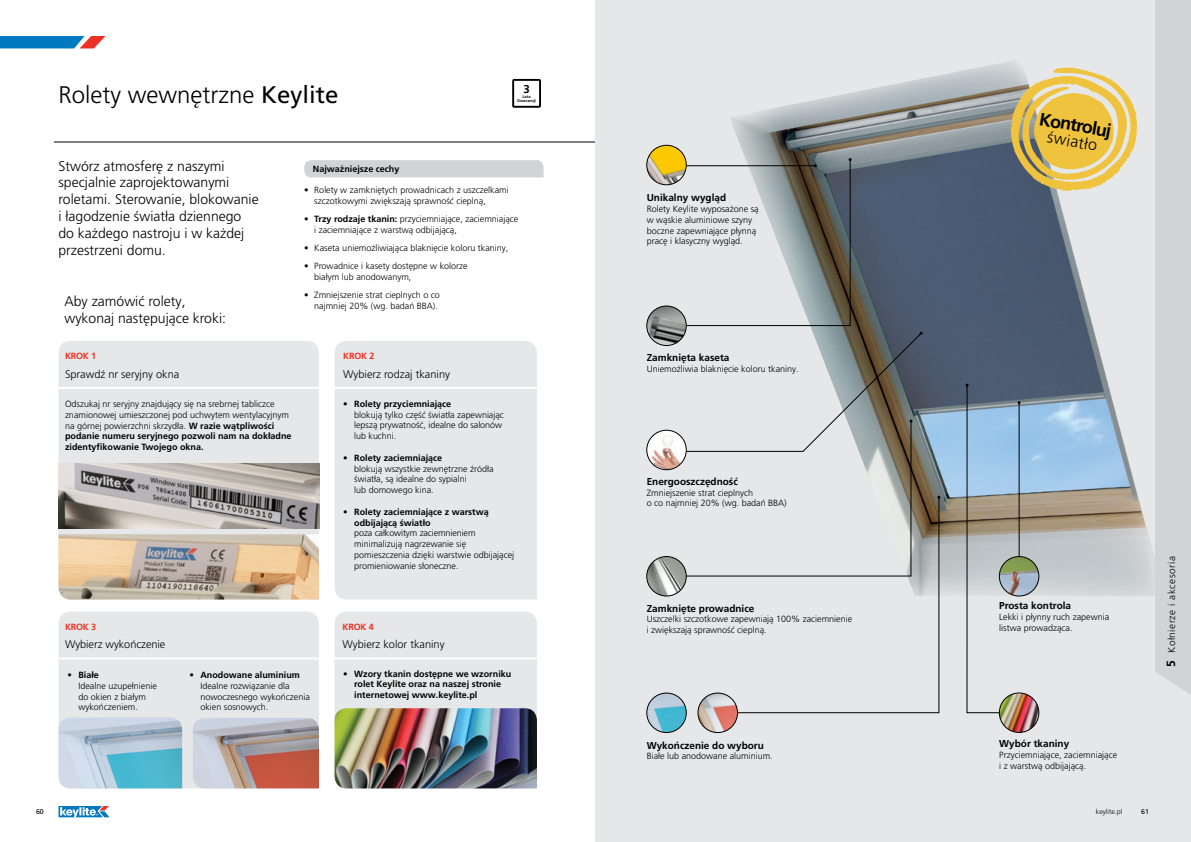
<style>
.page{position:relative;width:1191px;height:842px;background:#fff}
.page>*{position:absolute;margin:0;border:0;box-sizing:border-box;transform-origin:0 0}
.t1{font:300 24px "Frutiger LT Pro";color:#000}
.t2{font:700 18px "Frutiger LT Pro";color:#000}
.t3{font:300 16px "Frutiger LT Pro";color:#000}
.Paragraph_Style_1{font:300 14px/16.8px "Frutiger LT Pro";color:#000}
.t4{font:700 11.4px "Frutiger LT Pro";color:#000}
.t5{font:300 11px "Frutiger LT Pro";color:#000}
.t6{font:700 10px "Frutiger LT Pro";color:#000}
.t7{font:300 10px "Frutiger LT Pro";letter-spacing:.05em;color:#000}
.t8{font:300 9px/10.8px "Frutiger LT Pro";color:#000}
.t9{font:700 9px/10.8px "Frutiger LT Pro";color:#000}
.t10{font:700 9px "Frutiger LT Pro";letter-spacing:-.02em;color:#ee3124}
.Paragraph_Style_1-2{font:300 7px "Frutiger LT Pro";color:#000}
.Paragraph_Style_1-3{font:7px "Frutiger LT Pro";color:#000}
.t11{font:700 4px "Frutiger LT Pro";color:#000}
.s1{font-weight:400}
.s2{font-weight:700}
.s3{font-weight:300}
.s4{font-weight:700;font-size:12px}
</style>
<div class="page">
<div style="left:58px;top:341px;width:261px;height:193px;background:#e6e7e8"></div>
<hr style="left:55px;top:387px;width:264px;height:2px;background:#fff">
<hr style="left:54px;top:142px;width:541px;height:1px;background:#000">
<div style="left:512px;top:79px;width:29px;height:29px;border:2px solid #000"></div>
<div style="left:304px;top:160px;width:239px;height:17px;background:#d1d3d4"></div>
<div style="left:58px;top:611px;width:261px;height:177px;background:#e6e7e8"></div>
<hr style="left:45px;top:657px;width:286px;height:2px;background:#fff">
<div style="left:334px;top:341px;width:203px;height:258px;background:#e6e7e8"></div>
<hr style="left:334px;top:387px;width:204px;height:2px;background:#fff">
<div style="left:334px;top:611px;width:203px;height:97px;background:#e6e7e8"></div>
<hr style="left:328px;top:657px;width:215px;height:2px;background:#fff">
<img style="left:193px;top:718px;width:126px;height:70px">
<img style="left:58px;top:717px;width:124px;height:71px">
<img style="left:58px;top:534px;width:261px;height:65px">
<img style="left:58px;top:463px;width:261px;height:66px">
<div style="left:595px;top:0;width:596px;height:842px;background:#e6e7e8"></div>
<svg style="left:58px;top:806px;width:51px;height:11px"></svg>
<img style="left:334px;top:708px;width:203px;height:80px">
<img style="left:729px;top:61px;width:426px;height:535px">
<svg style="left:965px;top:384px;width:58px;height:329px"></svg>
<svg style="left:654px;top:158px;width:197px;height:168px"></svg>
<svg style="left:660px;top:332px;width:262px;height:245px"></svg>
<svg style="left:728px;top:496px;width:211px;height:217px"></svg>
<img style="left:999px;top:556px;width:39px;height:40px;border-radius:20px">
<div style="left:999px;top:556px;width:40px;height:40px;border:1px solid #000;border-radius:50%"></div>
<img style="left:647px;top:556px;width:39px;height:40px;border-radius:20px">
<div style="left:646px;top:556px;width:40px;height:40px;border:1px solid #000;border-radius:50%"></div>
<img style="left:647px;top:306px;width:39px;height:39px;border-radius:20px">
<div style="left:646px;top:306px;width:40px;height:40px;border:1px solid #000;border-radius:50%"></div>
<img style="left:647px;top:693px;width:39px;height:39px;border-radius:20px">
<div style="left:646px;top:693px;width:40px;height:40px;border:1px solid #000;border-radius:50%"></div>
<img style="left:698px;top:693px;width:39px;height:39px;border-radius:20px">
<div style="left:697px;top:693px;width:41px;height:40px;border:1px solid #000;border-radius:50%"></div>
<img style="left:999px;top:693px;width:39px;height:39px">
<div style="left:999px;top:693px;width:40px;height:40px;border:1px solid #000;border-radius:50%"></div>
<img style="left:647px;top:145px;width:39px;height:40px;border-radius:20px">
<div style="left:646px;top:145px;width:40px;height:40px;border:1px solid #000;border-radius:50%"></div>
<svg style="left:1010px;top:67px;width:127px;height:124px"></svg>
<img style="left:647px;top:430px;width:39px;height:40px;border-radius:20px">
<div style="left:646px;top:430px;width:40px;height:40px;border:1px solid #000;border-radius:50%"></div>
<svg style="left:0;top:36px;width:105px;height:12px"></svg>
<div style="left:1155px;top:0;width:36px;height:695px;background:#d1d3d4"></div>
<p class="t1" style="left:58px;top:81px;width:282px">Rolety wewnętrzne <span class="s1">Keylite</span></p>
<p class="t4" style="left:523px;top:82px;width:8px">3</p>
<p class="t11" style="left:522px;top:94px;width:10px">Lata</p>
<p class="t11" style="left:517px;top:98px;width:20px">Gwarancji</p>
<p class="Paragraph_Style_1" style="left:58px;top:158px;width:202px">Stwórz atmosferę z naszymi specjalnie zaprojektowanymi roletami. Sterowanie, blokowanie i łagodzenie światła dziennego do każdego nastroju i w każdej przestrzeni domu.</p>
<p class="Paragraph_Style_1" style="left:64px;top:293px;width:163px">Aby zamówić rolety, wykonaj następujące kroki:</p>
<p class="t10" style="left:65px;top:350px;width:33px">KROK 1</p>
<p class="t5" style="left:65px;top:368px;width:116px">Sprawdź nr seryjny okna</p>
<p class="t8" style="left:65px;top:398px;width:228px">Odszukaj nr seryjny znajdujący się na srebrnej tabliczce znamionowej umieszczonej pod uchwytem wentylacyjnym na górnej powierzchni skrzydła. <span class="s2">W razie wątpliwości podanie numeru seryjnego pozwoli nam na dokładne zidentyfikowanie Twojego okna.</span></p>
<p class="t9" style="left:313px;top:163px;width:88px">Najważniejsze cechy</p>
<p class="t8" style="left:314px;top:185px;width:196px;text-indent:-10px">• Rolety w zamkniętych prowadnicach z uszczelkami szczotkowymi zwiększają sprawność cieplną,</p>
<p class="t8" style="left:314px;top:214px;width:206px;text-indent:-10px">• <span class="s2">Trzy rodzaje tkanin:</span> przyciemniające, zaciemniające i zaciemniające z warstwą odbijającą,</p>
<p class="t8" style="left:304px;top:243px;width:206px">• Kaseta uniemożliwiająca blaknięcie koloru tkaniny,</p>
<p class="t8" style="left:314px;top:261px;width:155px;text-indent:-10px">• Prowadnice i kasety dostępne w kolorze białym lub anodowanym,</p>
<p class="t8" style="left:304px;top:289px;width:137px;text-align:right">• Zmniejszenie strat cieplnych o co najmniej 20% (wg. badań BBA).</p>
<p class="t10" style="left:343px;top:350px;width:33px">KROK 2</p>
<p class="t5" style="left:343px;top:368px;width:108px">Wybierz rodzaj tkaniny</p>
<p class="t9" style="left:343px;top:398px;width:110px"><span class="s3">•</span> Rolety przyciemniające</p>
<p class="t8" style="left:354px;top:409px;width:151px">blokują tylko część światła zapewniając lepszą prywatność, idealne do salonów lub kuchni.</p>
<p class="t9" style="left:343px;top:452px;width:101px"><span class="s3">•</span> Rolety zaciemniające</p>
<p class="t8" style="left:354px;top:463px;width:141px">blokują wszystkie zewnętrzne źródła światła, są idealne do sypialni<br>lub domowego kina.</p>
<p class="t9" style="left:354px;top:506px;width:136px;text-indent:-11px"><span class="s3">•</span> Rolety zaciemniające z warstwą odbijającą światło</p>
<p class="t8" style="left:354px;top:528px;width:161px">poza całkowitym zaciemnieniem minimalizują nagrzewanie się pomieszczenia dzięki warstwie odbijającej promieniowanie słoneczne.</p>
<p class="t10" style="left:65px;top:621px;width:33px">KROK 3</p>
<p class="t5" style="left:65px;top:638px;width:102px">Wybierz wykończenie</p>
<p class="t9" style="left:67px;top:669px;width:33px"><span class="s3">•</span> Białe</p>
<p class="t8" style="left:78px;top:680px;width:80px">Idealne uzupełnienie do okien z białym</p>
<p class="t8" style="left:78px;top:702px;width:61px">wykończeniem.</p>
<p class="t9" style="left:189px;top:669px;width:112px"><span class="s3">•</span> Anodowane aluminium</p>
<p class="t8" style="left:200px;top:680px;width:91px">Idealne rozwiązanie dla</p>
<p class="t8" style="left:200px;top:691px;width:111px">nowoczesnego wykończenia</p>
<p class="t8" style="left:200px;top:702px;width:70px">okien sosnowych.</p>
<p class="t10" style="left:342px;top:621px;width:33px">KROK 4</p>
<p class="t5" style="left:342px;top:638px;width:104px">Wybierz kolor tkaniny</p>
<p class="t9" style="left:354px;top:668px;width:159px;text-indent:-11px"><span class="s3">•</span> Wzory tkanin dostępne we wzorniku rolet Keylite oraz na naszej stronie internetowej www.keylite.pl</p>
<p class="t6" style="left:646px;top:192px;width:81px">Unikalny wygląd</p>
<p class="t8" style="left:646px;top:204px;width:114px">Rolety Keylite wyposażone są w wąskie aluminiowe szyny boczne zapewniające płynną pracę i klasyczny wygląd.</p>
<p class="t6" style="left:646px;top:351px;width:84px">Zamknięta kaseta</p>
<p class="t8" style="left:646px;top:363px;width:154px">Uniemożliwia blaknięcie koloru tkaniny.</p>
<p class="t6" style="left:646px;top:475px;width:93px">Energooszczędność</p>
<p class="t8" style="left:646px;top:487px;width:142px">Zmniejszenie strat cieplnych<br>o co najmniej 20% (wg. badań BBA)</p>
<p class="t6" style="left:646px;top:602px;width:109px">Zamknięte prowadnice</p>
<p class="t8" style="left:646px;top:614px;width:207px">Uszczelki szczotkowe zapewniają 100% zaciemnienie i zwiększają sprawność cieplną.</p>
<p class="t6" style="left:646px;top:739px;width:119px">Wykończenie do wyboru</p>
<p class="t8" style="left:646px;top:751px;width:128px">Białe lub anodowane aluminium.</p>
<p class="t2" style="left:1041px;top:108px;width:74px;rotate:10deg">Kontroluj</p>
<p class="t3" style="left:1049px;top:128px;width:52px;rotate:10deg">światło</p>
<p class="t6" style="left:999px;top:600px;width:73px">Prosta kontrola</p>
<p class="t8" style="left:999px;top:611px;width:112px">Lekki i płynny ruch zapewnia listwa prowadząca.</p>
<p class="t6" style="left:999px;top:738px;width:72px">Wybór tkaniny</p>
<p class="t8" style="left:999px;top:749px;width:119px">Przyciemniające, zaciemniające i z warstwą odbijającą.</p>
<p class="Paragraph_Style_1-3" style="left:36px;top:807px;width:9px">60</p>
<p class="Paragraph_Style_1-2" style="left:1095px;top:807px;width:28px">keylite.pl</p>
<p class="Paragraph_Style_1-3" style="left:1141px;top:807px;width:9px">61</p>
<p class="t7" style="left:1165px;top:667px;width:112px;rotate:-90deg"><span class="s4">5</span> Kołnierze i akcesoria</p>
</div>
